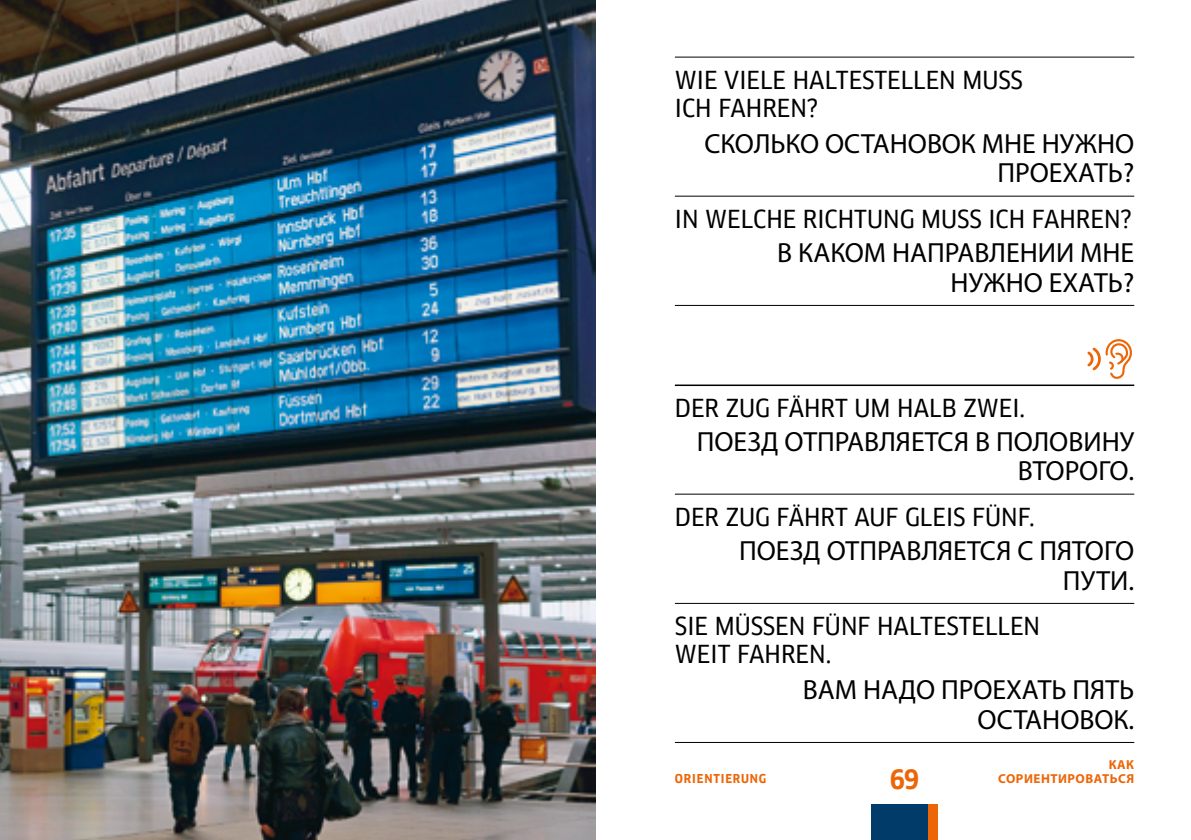
<style>
.page{position:relative;width:1191px;height:840px;background:#fff}
.page>*{position:absolute;margin:0;border:0;box-sizing:border-box;transform-origin:0 0}
.t1{font:27.8px/29.6px "Myriad Pro";color:#000;text-align:right}
.t2{font:700 26px "Goethe FF Clan";color:#ec6608}
.t3{font:24.2px/27.6px "Clan Narrow LF News";color:#000}
.t4{font:700 13px/14.2px "Myriad Pro";letter-spacing:.04em;color:#ec6608;text-align:right}
.t5{font:700 12px "Goethe FF Clan";letter-spacing:.07em;color:#ec6608}
</style>
<div class="page">
<hr style="left:595px;top:0;width:1px;height:839px;background:#000">
<hr style="left:675px;top:57px;width:459px;height:1px;background:#000">
<hr style="left:675px;top:196px;width:459px;height:1px;background:#000">
<hr style="left:675px;top:305px;width:459px;height:1px;background:#000">
<hr style="left:675px;top:384px;width:459px;height:2px;background:#000">
<hr style="left:675px;top:493px;width:459px;height:1px;background:#000">
<hr style="left:675px;top:602px;width:459px;height:1px;background:#000">
<hr style="left:675px;top:741px;width:459px;height:1px;background:#000">
<svg style="left:1087px;top:339px;width:45px;height:40px"></svg>
<div style="left:871px;top:804px;width:57px;height:35px;background:#003b69"></div>
<div style="left:928px;top:804px;width:10px;height:35px;background:#ec6608"></div>
<img style="left:0;top:0;width:595px;height:839px">
<p class="t3" style="left:675px;top:67px;width:350px">WIE VIELE HALTESTELLEN MUSS<br>ICH FAHREN?</p>
<p class="t1" style="left:704px;top:128px;width:431px">СКОЛЬКО ОСТАНОВОК МНЕ НУЖНО<br>ПРОЕХАТЬ?</p>
<p class="t3" style="left:675px;top:205px;width:458px">IN WELCHE RICHTUNG MUSS ICH FAHREN?</p>
<p class="t1" style="left:777px;top:237px;width:358px">В КАКОМ НАПРАВЛЕНИИ МНЕ<br>НУЖНО ЕХАТЬ?</p>
<p class="t3" style="left:675px;top:394px;width:352px">DER ZUG FÄHRT UM HALB ZWEI.</p>
<p class="t1" style="left:696px;top:426px;width:439px">ПОЕЗД ОТПРАВЛЯЕТСЯ В ПОЛОВИНУ<br>ВТОРОГО.</p>
<p class="t3" style="left:675px;top:503px;width:361px">DER ZUG FÄHRT AUF GLEIS FÜNF.</p>
<p class="t1" style="left:739px;top:535px;width:397px">ПОЕЗД ОТПРАВЛЯЕТСЯ С ПЯТОГО<br>ПУТИ.</p>
<p class="t3" style="left:675px;top:612px;width:367px">SIE MÜSSEN FÜNF HALTESTELLEN<br>WEIT FAHREN.</p>
<p class="t1" style="left:803px;top:674px;width:333px">ВАМ НАДО ПРОЕХАТЬ ПЯТЬ<br>ОСТАНОВОК.</p>
<p class="t5" style="left:675px;top:771px;width:93px">ORIENTIERUNG</p>
<p class="t2" style="left:890px;top:763px;width:30px">69</p>
<p class="t4" style="left:998px;top:756px;width:137px">КАК<br>СОРИЕНТИРОВАТЬСЯ</p>
</div>
